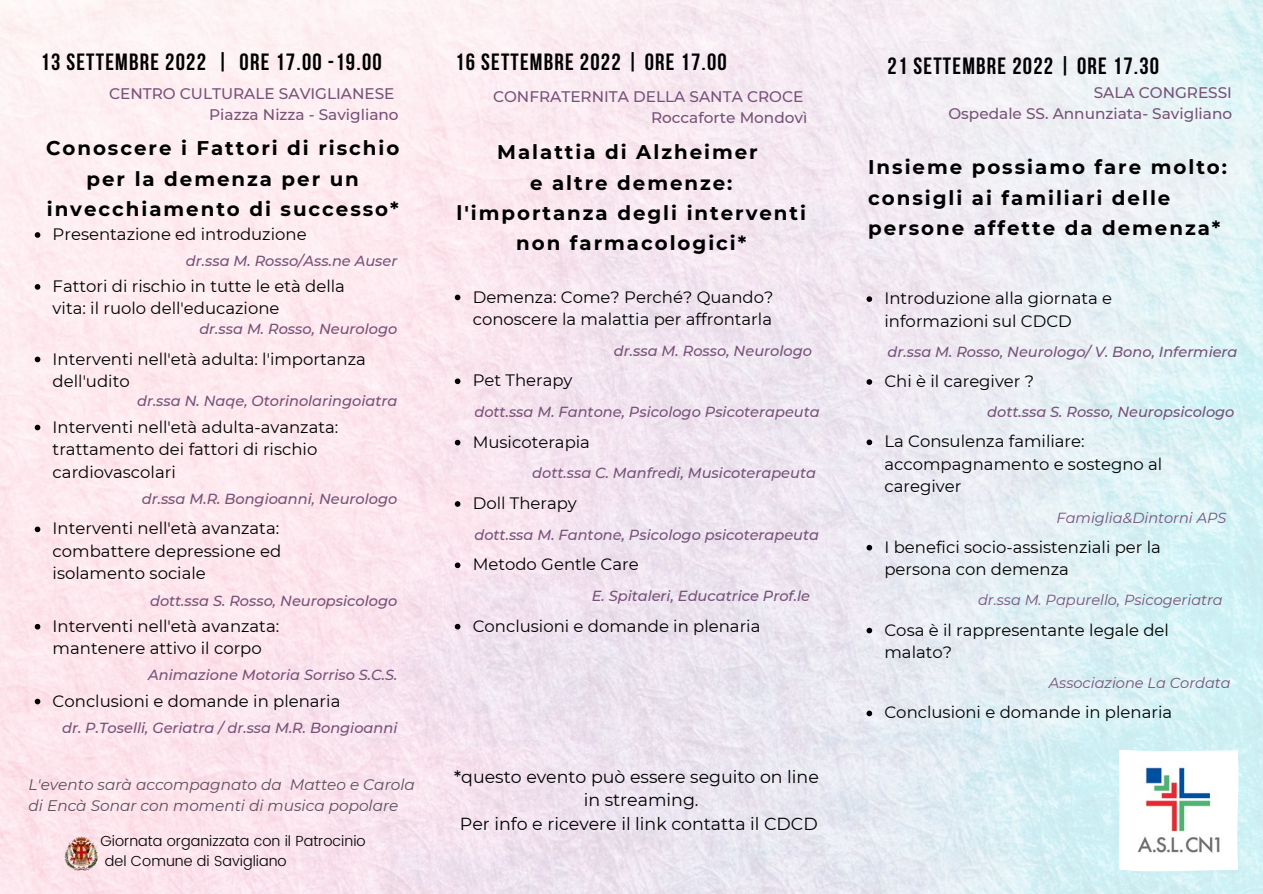
<style>
.page{position:relative;width:1263px;height:894px;background:#fff}
.page>*{position:absolute;margin:0;border:0;box-sizing:border-box;transform-origin:0 0}
.t1{font:700 23.4px "Bebas Neue";letter-spacing:.055em;color:#000}
.t2{font:700 19.8px/30.3px "Montserrat";letter-spacing:.1em;color:#000;text-align:center}
.t3{font:17.4px/23.5px "Montserrat";color:#000;text-align:center}
.t4{font:16.5px/22.5px "Montserrat";color:#000}
.t5{font:500 15.3px/21.3px "Montserrat";color:#775279;text-align:right}
.t6{font:italic 15.3px/21.3px "Montserrat";color:#5c4e5d}
.t7{font:italic 500 14.55px "Montserrat";color:#775279}
.t8{font:italic 14.55px "Montserrat";color:#775279}
.t9{font:300 14.55px/20.2px "Poppins";color:#000}
.s1{font-weight:500}
</style>
<div class="page">
<img style="left:0;top:0;width:1263px;height:893px">
<img style="left:63px;top:835px;width:36px;height:36px">
<img style="left:1119px;top:749px;width:120px;height:122px">
<svg style="left:35px;top:232px;width:5px;height:6px"></svg>
<svg style="left:35px;top:284px;width:5px;height:5px"></svg>
<svg style="left:35px;top:356px;width:5px;height:6px"></svg>
<svg style="left:35px;top:424px;width:5px;height:6px"></svg>
<svg style="left:35px;top:526px;width:5px;height:6px"></svg>
<svg style="left:35px;top:623px;width:5px;height:6px"></svg>
<svg style="left:35px;top:698px;width:5px;height:6px"></svg>
<svg style="left:455px;top:294px;width:5px;height:6px"></svg>
<svg style="left:455px;top:378px;width:5px;height:6px"></svg>
<svg style="left:455px;top:439px;width:5px;height:6px"></svg>
<svg style="left:455px;top:501px;width:5px;height:5px"></svg>
<svg style="left:455px;top:562px;width:5px;height:6px"></svg>
<svg style="left:455px;top:623px;width:5px;height:6px"></svg>
<svg style="left:866px;top:296px;width:6px;height:6px"></svg>
<svg style="left:866px;top:379px;width:6px;height:5px"></svg>
<svg style="left:866px;top:439px;width:6px;height:6px"></svg>
<svg style="left:866px;top:544px;width:6px;height:6px"></svg>
<svg style="left:866px;top:627px;width:6px;height:6px"></svg>
<svg style="left:866px;top:710px;width:6px;height:6px"></svg>
<h1 class="t1" style="left:41px;top:53px;width:343px">13 SETTEMBRE 2022 | ORE 17.00 -19.00</h1>
<p class="t5" style="left:109px;top:82px;width:291px">CENTRO CULTURALE SAVIGLIANESE<br>Piazza Nizza - Savigliano</p>
<p class="t2" style="left:46px;top:133px;width:355px">Conoscere i Fattori di rischio per la demenza per un invecchiamento di successo*</p>
<p class="t4" style="left:53px;top:223px;width:255px">Presentazione ed introduzione</p>
<p class="t4" style="left:53px;top:275px;width:294px">Fattori di rischio in tutte le età della vita: il ruolo dell'educazione</p>
<p class="t7" style="left:199px;top:320px;width:199px">dr.ssa M. Rosso, Neurologo</p>
<p class="t4" style="left:53px;top:347px;width:315px">Interventi nell'età adulta: l'importanza dell'udito</p>
<p class="t7" style="left:137px;top:392px;width:262px">dr.ssa N. Naqe, Otorinolaringoiatra</p>
<p class="t4" style="left:53px;top:415px;width:287px">Interventi nell'età adulta-avanzata: trattamento dei fattori di rischio cardiovascolari</p>
<p class="t7" style="left:142px;top:489px;width:257px">dr.ssa M.R. Bongioanni, Neurologo</p>
<p class="t4" style="left:53px;top:517px;width:230px">Interventi nell'età avanzata: combattere depressione ed isolamento sociale</p>
<p class="t7" style="left:150px;top:591px;width:249px">dott.ssa S. Rosso, Neuropsicologo</p>
<p class="t4" style="left:53px;top:614px;width:228px">Interventi nell'età avanzata: mantenere attivo il corpo</p>
<p class="t7" style="left:148px;top:666px;width:251px">Animazione Motoria Sorriso S.C.S.</p>
<p class="t4" style="left:53px;top:689px;width:289px">Conclusioni e domande in plenaria</p>
<p class="t7" style="left:62px;top:718px;width:337px">dr. P.Toselli, Geriatra / dr.ssa M.R. Bongioanni</p>
<p class="t7" style="left:186px;top:251px;width:213px">dr.ssa M. Rosso/Ass.ne Auser</p>
<p class="t6" style="left:29px;top:773px;width:388px">L'evento sarà accompagnato da Matteo e Carola di Encà Sonar con momenti di musica popolare</p>
<p class="t9" style="left:101px;top:830px;width:267px">Giornata organizzata con il Patrocinio del Comune di Savigliano</p>
<h1 class="t1" style="left:455px;top:53px;width:273px">16 SETTEMBRE 2022 | ORE 17.00</h1>
<p class="t5" style="left:493px;top:85px;width:316px">CONFRATERNITA DELLA SANTA CROCE<br>Roccaforte Mondovì</p>
<p class="t2" style="left:456px;top:137px;width:351px">Malattia di Alzheimer<br>e altre demenze: l'importanza degli interventi non farmacologici*</p>
<p class="t4" style="left:473px;top:285px;width:302px">Demenza: Come? Perché? Quando? conoscere la malattia per affrontarla</p>
<p class="t7" style="left:614px;top:341px;width:199px">dr.ssa M. Rosso, Neurologo</p>
<p class="t4" style="left:473px;top:369px;width:101px">Pet Therapy</p>
<p class="t7" style="left:474px;top:403px;width:347px">dott.ssa M. Fantone, Psicologo Psicoterapeuta</p>
<p class="t4" style="left:473px;top:430px;width:119px">Musicoterapia</p>
<p class="t7" style="left:532px;top:464px;width:285px">dott.ssa C. Manfredi, Musicoterapeuta</p>
<p class="t4" style="left:473px;top:491px;width:106px">Doll Therapy</p>
<p class="t7" style="left:474px;top:525px;width:346px">dott.ssa M. Fantone, Psicologo psicoterapeuta</p>
<p class="t4" style="left:473px;top:553px;width:168px">Metodo Gentle Care</p>
<p class="t7" style="left:592px;top:586px;width:220px">E. Spitaleri, Educatrice Prof.le</p>
<p class="t4" style="left:473px;top:614px;width:289px">Conclusioni e domande in plenaria</p>
<p class="t3" style="left:454px;top:764px;width:366px"><span class="s1">*</span>questo evento può essere seguito on line in streaming.<br>Per info e ricevere il link contatta il CDCD</p>
<h1 class="t1" style="left:888px;top:57px;width:273px">21 SETTEMBRE 2022 | ORE 17.30</h1>
<p class="t5" style="left:948px;top:82px;width:285px">SALA CONGRESSI<br>Ospedale SS. Annunziata- Savigliano</p>
<p class="t2" style="left:868px;top:152px;width:360px;text-align:left">Insieme possiamo fare molto: consigli ai familiari delle persone affette da demenza*</p>
<p class="t4" style="left:884px;top:287px;width:229px">Introduzione alla giornata e informazioni sul CDCD</p>
<p class="t7" style="left:888px;top:342px;width:351px">dr.ssa M. Rosso, Neurologo/ V. Bono, Infermiera</p>
<p class="t4" style="left:884px;top:370px;width:151px">Chi è il caregiver ?</p>
<p class="t7" style="left:987px;top:403px;width:249px">dott.ssa S. Rosso, Neuropsicologo</p>
<p class="t4" style="left:884px;top:430px;width:279px">La Consulenza familiare: accompagnamento e sostegno al caregiver</p>
<p class="t8" style="left:1056px;top:508px;width:171px">Famiglia&amp;Dintorni APS</p>
<p class="t4" style="left:884px;top:535px;width:278px">I benefici socio-assistenziali per la persona con demenza</p>
<p class="t8" style="left:978px;top:591px;width:246px">dr.ssa M. Papurello, Psicogeriatra</p>
<p class="t4" style="left:884px;top:618px;width:286px">Cosa è il rappresentante legale del malato?</p>
<p class="t8" style="left:1049px;top:674px;width:183px">Associazione La Cordata</p>
<p class="t4" style="left:884px;top:701px;width:289px">Conclusioni e domande in plenaria</p>
</div>
